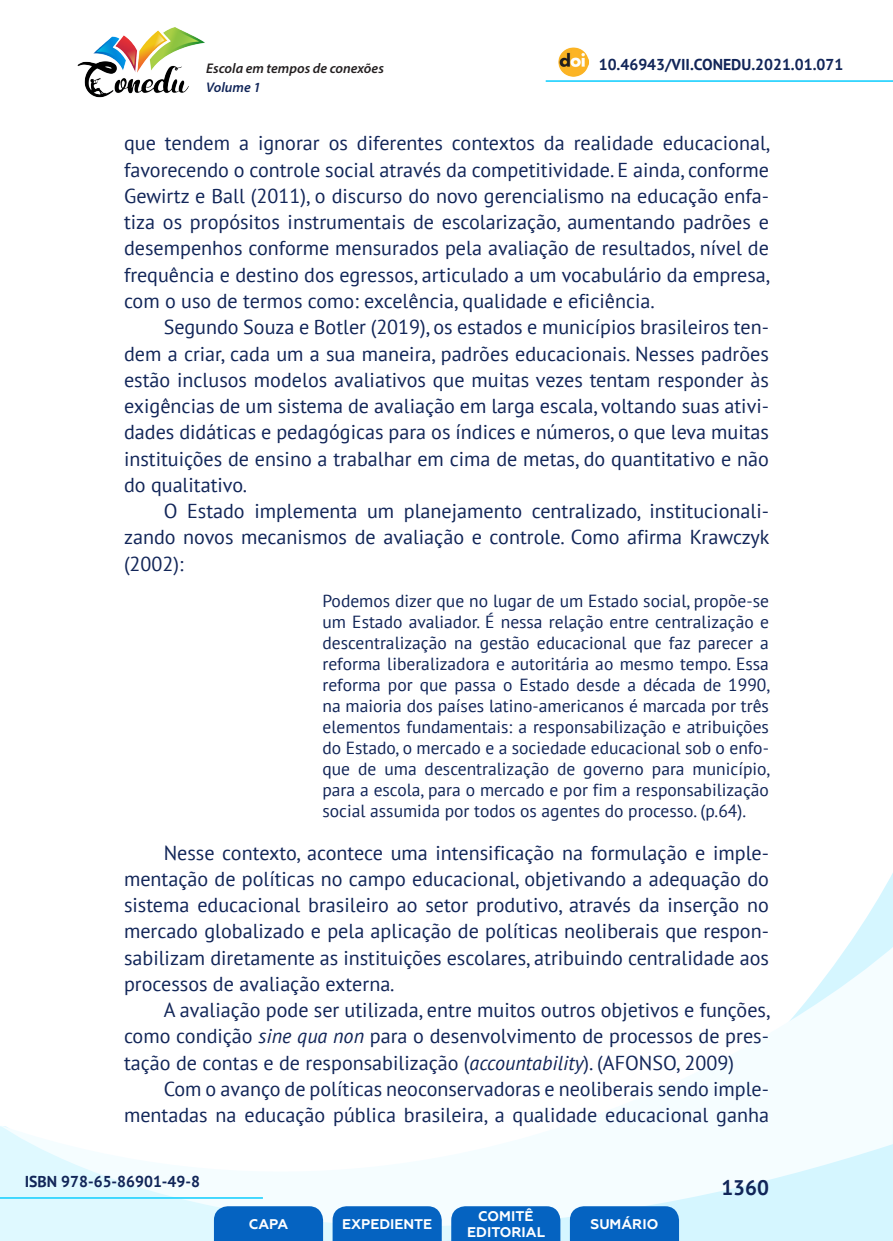
<style>
.page{position:relative;width:893px;height:1241px;background:#fff}
.page>*{position:absolute;margin:0;border:0;box-sizing:border-box;transform-origin:0 0}
.t1{font:700 21px "PT Sans";color:#112558}
._8_CORPO{font:20.12px/26.2px "PT Sans";color:#112558;text-align:justify}
._12_CITACAO{font:17.5px/21px "PT Sans";color:#112558;text-align:justify}
.t2{font:700 15.75px "PT Sans";color:#112558}
.t3{font:700 14px/16.8px "Geometria";color:#fff;text-align:center}
.t4{font:italic 600 14px "Myriad Pro";color:#231f20}
.t5{font:italic 600 14px "Myriad Pro";color:#112558}
.s1{font-style:italic}
</style>
<div class="page">
<svg style="left:848px;top:873px;width:45px;height:73px"></svg>
<svg style="left:0;top:946px;width:893px;height:294px"></svg>
<hr style="left:0;top:1196px;width:263px;height:2px;background:#2dd4fe">
<hr style="left:546px;top:80px;width:347px;height:2px;background:#2dd4fe">
<img style="left:559px;top:47px;width:30px;height:30px">
<img style="left:77px;top:27px;width:128px;height:71px">
<svg style="left:214px;top:1205px;width:109px;height:35px;background:#126bc4"></svg>
<svg style="left:333px;top:1205px;width:109px;height:35px;background:#126bc4"></svg>
<svg style="left:451px;top:1205px;width:109px;height:35px;background:#126bc4"></svg>
<svg style="left:570px;top:1205px;width:109px;height:35px;background:#116bc4"></svg>
<p class="t4" style="left:206px;top:59px;width:179px">Escola em tempos de conexões</p>
<p class="t2" style="left:599px;top:54px;width:246px">10.46943/VII.CONEDU.2021.01.071</p>
<p class="t5" style="left:206px;top:78px;width:56px">Volume 1</p>
<p class="_8_CORPO" style="left:124px;top:130px;width:648px">que tendem a ignorar os diferentes contextos da realidade educacional, favorecendo o controle social através da competitividade. E ainda, conforme Gewirtz e Ball (2011), o discurso do novo gerencialismo na educação enfa&shy;tiza os propósitos instrumentais de escolarização, aumentando padrões e desempenhos conforme mensurados pela avaliação de resultados, nível de frequência e destino dos egressos, articulado a um vocabulário da empresa, com o uso de termos como: excelência, qualidade e eficiência.</p>
<p class="_8_CORPO" style="left:124px;top:313px;width:646px;text-indent:40px">Segundo Souza e Botler (2019), os estados e municípios brasileiros ten&shy;dem a criar, cada um a sua maneira, padrões educacionais. Nesses padrões estão inclusos modelos avaliativos que muitas vezes tentam responder às exigências de um sistema de avaliação em larga escala, voltando suas ativi&shy;dades didáticas e pedagógicas para os índices e números, o que leva muitas instituições de ensino a trabalhar em cima de metas, do quantitativo e não do qualitativo.</p>
<p class="_8_CORPO" style="left:124px;top:497px;width:647px;text-indent:40px">O Estado implementa um planejamento centralizado, institucionali&shy;zando novos mecanismos de avaliação e controle. Como afirma Krawczyk (2002):</p>
<p class="_12_CITACAO" style="left:322px;top:589px;width:449px">Podemos dizer que no lugar de um Estado social, propõe-se um Estado avaliador. É nessa relação entre centralização e descentralização na gestão educacional que faz parecer a reforma liberalizadora e autoritária ao mesmo tempo. Essa reforma por que passa o Estado desde a década de 1990, na maioria dos países latino-americanos é marcada por três elementos fundamentais: a responsabilização e atribuições do Estado, o mercado e a sociedade educacional sob o enfo&shy;que de uma descentralização de governo para município, para a escola, para o mercado e por fim a responsabilização social assumida por todos os agentes do processo. (p.64).</p>
<p class="_8_CORPO" style="left:124px;top:838px;width:646px;text-indent:40px">Nesse contexto, acontece uma intensificação na formulação e imple&shy;mentação de políticas no campo educacional, objetivando a adequação do sistema educacional brasileiro ao setor produtivo, através da inserção no mercado globalizado e pela aplicação de políticas neoliberais que respon&shy;sabilizam diretamente as instituições escolares, atribuindo centralidade aos processos de avaliação externa.</p>
<p class="_8_CORPO" style="left:124px;top:996px;width:648px;text-indent:40px">A avaliação pode ser utilizada, entre muitos outros objetivos e funções, como condição <span class="s1">sine qua non</span> para o desenvolvimento de processos de pres&shy;tação de contas e de responsabilização (<span class="s1">accountability</span>). (AFONSO, 2009)</p>
<p class="_8_CORPO" style="left:124px;top:1075px;width:646px;text-align:right">Com o avanço de políticas neoconservadoras e neoliberais sendo imple&shy;mentadas na educação pública brasileira, a qualidade educacional ganha</p>
<p class="t2" style="left:25px;top:1170px;width:177px">ISBN 978-65-86901-49-8</p>
<p class="t3" style="left:249px;top:1215px;width:41px">CAPA</p>
<p class="t3" style="left:342px;top:1215px;width:92px">EXPEDIENTE</p>
<p class="t3" style="left:467px;top:1207px;width:79px">COMITÊ<br>EDITORIAL</p>
<p class="t3" style="left:590px;top:1215px;width:69px">SUMÁRIO</p>
<p class="t1" style="left:721px;top:1173px;width:49px">1360</p>
</div>
